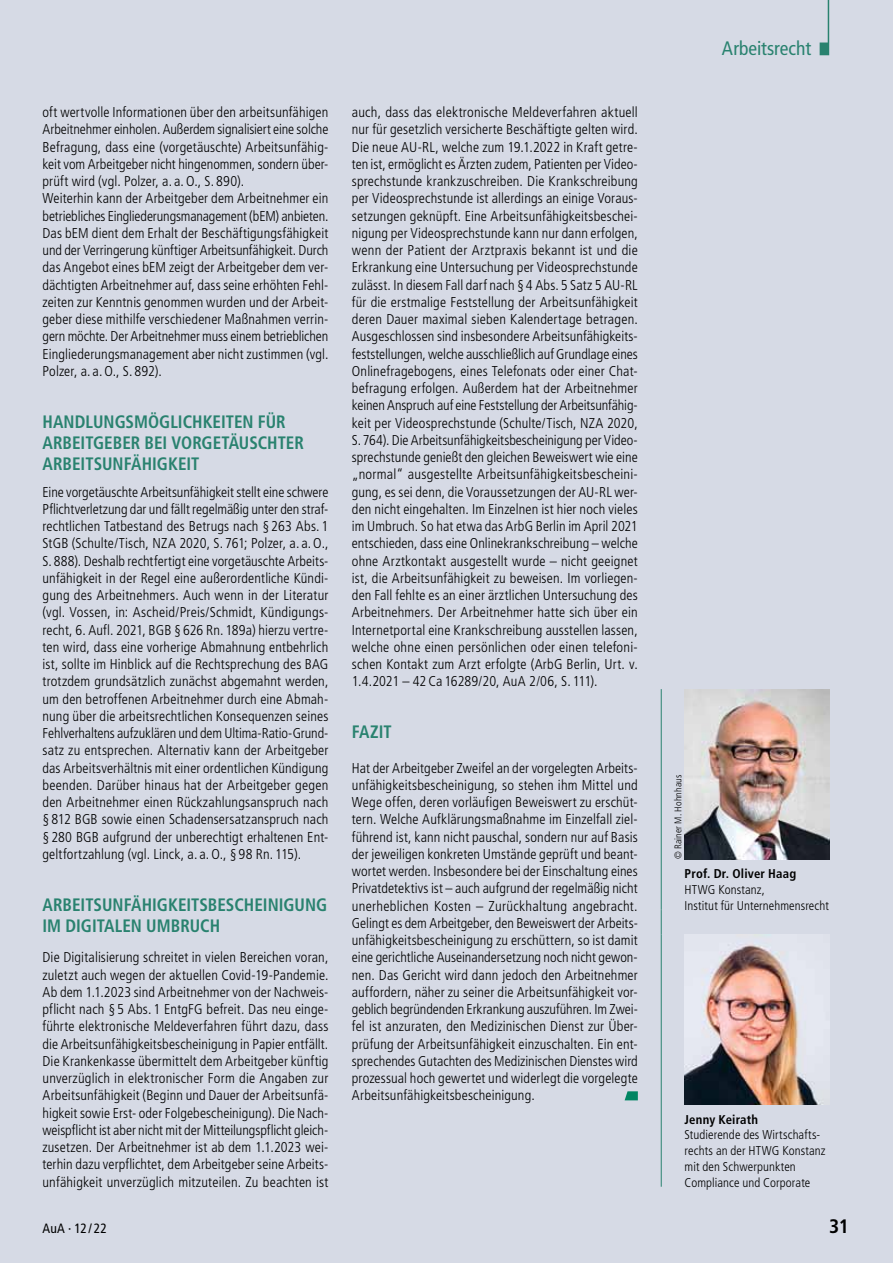
<style>
.page{position:relative;width:893px;height:1263px;background:#d6dae5}
.page>*{position:absolute;margin:0;border:0;box-sizing:border-box;transform-origin:0 0}
.t1{font:condensed 19.5px "Frutiger LT Std";letter-spacing:-.005em;color:#29826f}
.t2{font:700 condensed 19.5px "Frutiger LT Std";color:#000}
.t3{font:700 condensed 18px/21px "Frutiger LT Std";color:#29826f;scale:.95 1}
.t4{font:300 condensed 14.25px/17.2px "Frutiger LT Std";letter-spacing:.01em;color:#000;text-align:justify}
.t5{font:condensed 13.5px "Frutiger LT Std";letter-spacing:.005em;color:#000}
.t6{font:300 condensed 12.75px/15.8px "Frutiger LT Std";letter-spacing:.01em;color:#000}
.t7{font:300 condensed 9.75px "Frutiger LT Std";letter-spacing:.015em;color:#000}
.s1{font-weight:700}
</style>
<div class="page">
<svg style="left:820px;top:0;width:9px;height:55px"></svg>
<svg style="left:625px;top:1091px;width:13px;height:9px"></svg>
<hr style="left:661px;top:934px;width:1px;height:253px;background:#29826f">
<svg style="left:661px;top:910px;width:1px;height:24px"></svg>
<img style="left:685px;top:934px;width:144px;height:170px">
<hr style="left:661px;top:689px;width:1px;height:221px;background:#29826f">
<img style="left:685px;top:689px;width:144px;height:170px">
<p class="t4" style="left:43px;top:104px;width:287px;text-align:left">oft wertvolle Informationen über den arbeitsunfähigen Arbeitnehmer einholen. Außerdem signalisiert eine solche Befragung, dass eine (vorgetäuschte) Arbeitsunfähig&shy;keit vom Arbeitgeber nicht hingenommen, sondern über&shy;prüft wird (vgl. Polzer, a. a.O., S. 890).<br>Weiterhin kann der Arbeitgeber dem Arbeitnehmer ein betriebliches Eingliederungsmanagement (bEM) anbieten.<br>Das bEM dient dem Erhalt der Beschäftigungsfähigkeit und der Verringerung künftiger Arbeitsunfähigkeit. Durch das Angebot eines bEM zeigt der Arbeitgeber dem ver&shy;dächtigten Arbeitnehmer auf, dass seine erhöhten Fehl&shy;zeiten zur Kenntnis genommen wurden und der Arbeit&shy;geber diese mithilfe verschiedener Maßnahmen verrin&shy;gern möchte. Der Arbeitnehmer muss einem betrieblichen Eingliederungsmanagement aber nicht zustimmen (vgl.<br>Polzer, a. a.O., S. 892).</p>
<p class="t3" style="left:43px;top:411px;width:277px">HANDLUNGSMÖGLICHKEITEN FÜR<br>ARBEITGEBER BEI VORGETÄUSCHTER<br>ARBEITSUNFÄHIGKEIT</p>
<p class="t4" style="left:43px;top:483px;width:287px">Eine vorgetäuschte Arbeitsunfähigkeit stellt eine schwere Pflichtverletzung dar und fällt regelmäßig unter den straf&shy;rechtlichen Tatbestand des Betrugs nach § 263 Abs. 1<br>StGB (Schulte/Tisch, NZA 2020, S. 761; Polzer, a. a.O., S. 888). Deshalb rechtfertigt eine vorgetäuschte Arbeits&shy;unfähigkeit in der Regel eine außerordentliche Kündi&shy;gung des Arbeitnehmers. Auch wenn in der Literatur (vgl. Vossen, in: Ascheid/Preis/Schmidt, Kündigungs&shy;recht, 6. Aufl. 2021, BGB § 626 Rn. 189a) hierzu vertre&shy;ten wird, dass eine vorherige Abmahnung entbehrlich ist, sollte im Hinblick auf die Rechtsprechung des BAG trotzdem grundsätzlich zunächst abgemahnt werden, um den betroffenen Arbeitnehmer durch eine Abmah&shy;nung über die arbeitsrechtlichen Konsequenzen seines Fehlverhaltens aufzuklären und dem Ultima-Ratio-Grund&shy;satz zu entsprechen. Alternativ kann der Arbeitgeber das Arbeitsverhältnis mit einer ordentlichen Kündigung beenden. Darüber hinaus hat der Arbeitgeber gegen den Arbeitnehmer einen Rückzahlungsanspruch nach § 812 BGB sowie einen Schadensersatzanspruch nach § 280 BGB aufgrund der unberechtigt erhaltenen Ent&shy;geltfortzahlung (vgl. Linck, a. a.O., § 98 Rn. 115).</p>
<p class="t3" style="left:43px;top:894px;width:301px">ARBEITSUNFÄHIGKEITSBESCHEINIGUNG<br>IM DIGITALEN UM BRUCH</p>
<p class="t4" style="left:43px;top:949px;width:287px">Die Digitalisierung schreitet in vielen Bereichen voran, zuletzt auch wegen der aktuellen Covid-19-Pandemie.<br>Ab dem 1.1.2023 sind Arbeitnehmer von der Nachweis&shy;pflicht nach § 5 Abs. 1 EntgFG befreit. Das neu einge&shy;führte elektronische Meldeverfahren führt dazu, dass die Arbeitsunfähigkeitsbescheinigung in Papier entfällt.<br>Die Krankenkasse übermittelt dem Arbeitgeber künftig unverzüglich in elektronischer Form die Angaben zur Arbeitsunfähigkeit (Beginn und Dauer der Arbeitsunfä&shy;higkeit sowie Erst- oder Folgebescheinigung). Die Nach&shy;weispflicht ist aber nicht mit der Mitteilungspflicht gleich&shy;zusetzen. Der Arbeitnehmer ist ab dem 1.1.2023 wei&shy;terhin dazu verpflichtet, dem Arbeitgeber seine Arbeits&shy;unfähigkeit unverzüglich mitzuteilen. Zu beachten ist</p>
<p class="t4" style="left:352px;top:104px;width:287px">auch, dass das elektronische Meldeverfahren aktuell nur für gesetzlich versicherte Beschäftigte gelten wird.<br>Die neue AU-RL, welche zum 19.1.2022 in Kraft getre&shy;ten ist, ermöglicht es Ärzten zudem, Patienten per Video&shy;sprechstunde krankzuschreiben. Die Krankschreibung per Videosprechstunde ist allerdings an einige Voraus&shy;setzungen geknüpft. Eine Arbeitsunfähigkeitsbeschei&shy;nigung per Videosprechstunde kann nur dann erfolgen, wenn der Patient der Arztpraxis bekannt ist und die Erkrankung eine Untersuchung per Videosprechstunde zulässt. In diesem Fall darf nach § 4 Abs. 5 Satz 5 AU-RL für die erstmalige Feststellung der Arbeitsunfähigkeit deren Dauer maximal sieben Kalendertage betragen.<br>Ausgeschlossen sind insbesondere Arbeitsunfähigkeits&shy;feststellungen, welche ausschließlich auf Grundlage eines Onlinefragebogens, eines Telefonats oder einer Chat&shy;befragung erfolgen. Außerdem hat der Arbeitnehmer keinen Anspruch auf eine Feststellung der Arbeitsunfähig&shy;keit per Videosprechstunde (Schulte/Tisch, NZA 2020, S.764). Die Arbeitsunfähigkeitsbescheinigung per Video&shy;sprechstunde genießt den gleichen Beweiswert wie eine „normal“ ausgestellte Arbeitsunfähigkeitsbescheini&shy;gung, es sei denn, die Voraussetzungen der AU-RL wer&shy;den nicht eingehalten. Im Einzelnen ist hier noch vieles im Umbruch. So hat etwa das ArbG Berlin im April 2021 entschieden, dass eine Onlinekrankschreibung – welche ohne Arztkontakt ausgestellt wurde – nicht geeignet ist, die Arbeitsunfähigkeit zu beweisen. Im vorliegen&shy;den Fall fehlte es an einer ärztlichen Untersuchung des Arbeitnehmers. Der Arbeitnehmer hatte sich über ein Internetportal eine Krankschreibung ausstellen lassen, welche ohne einen persönlichen oder einen telefoni&shy;schen Kontakt zum Arzt erfolgte (ArbG Berlin, Urt. v.<br>1.4.2021 – 42 Ca 16289/20, AuA 2/06, S. 111).</p>
<p class="t3" style="left:352px;top:721px;width:43px">FAZIT</p>
<p class="t4" style="left:352px;top:759px;width:287px">Hat der Arbeitgeber Zweifel an der vorgelegten Arbeits&shy;unfähigkeitsbescheinigung, so stehen ihm Mittel und Wege offen, deren vorläufigen Beweiswert zu erschüt&shy;tern. Welche Aufklärungsmaßnahme im Einzelfall ziel&shy;führend ist, kann nicht pauschal, sondern nur auf Basis der jeweiligen konkreten Umstände geprüft und beant&shy;wortet werden. Insbesondere bei der Einschaltung eines Privatdetektivs ist – auch aufgrund der regelmäßig nicht unerheblichen Kosten – Zurückhaltung angebracht.<br>Gelingt es dem Arbeitgeber, den Beweiswert der Arbeits&shy;unfähigkeitsbescheinigung zu erschüttern, so ist damit eine gerichtliche Auseinandersetzung noch nicht gewon&shy;nen. Das Gericht wird dann jedoch den Arbeitnehmer auffordern, näher zu seiner die Arbeitsunfähigkeit vor&shy;geblich begründenden Erkrankung auszuführen. Im Zwei&shy;fel ist anzuraten, den Medizinischen Dienst zur Über&shy;prüfung der Arbeitsunfähigkeit einzuschalten. Ein ent&shy;sprechendes Gutachten des Medizinischen Dienstes wird prozessual hoch gewertet und widerlegt die vorgelegte Arbeitsunfähigkeitsbescheinigung.</p>
<p class="t1" style="left:722px;top:37px;width:91px">Arbeitsrecht</p>
<p class="t7" style="left:673px;top:859px;width:86px;rotate:-90deg">© Rainer M. Hohnhaus</p>
<p class="t6" style="left:685px;top:866px;width:146px"><span class="s1">PROF. DR. OLIVER HAAG<br></span>HTWG Konstanz,<br>Institut für Unternehmensrecht</p>
<p class="t6" style="left:685px;top:1111px;width:142px"><span class="s1">JENNY KEIRATH<br></span>Studierende des Wirtschafts&shy;rechts an der HTWG Konstanz mit den Schwerpunkten<br>Compliance und Corporate</p>
<p class="t5" style="left:43px;top:1221px;width:66px">AuA · 12 / 22</p>
<p class="t2" style="left:829px;top:1215px;width:21px">31</p>
</div>
